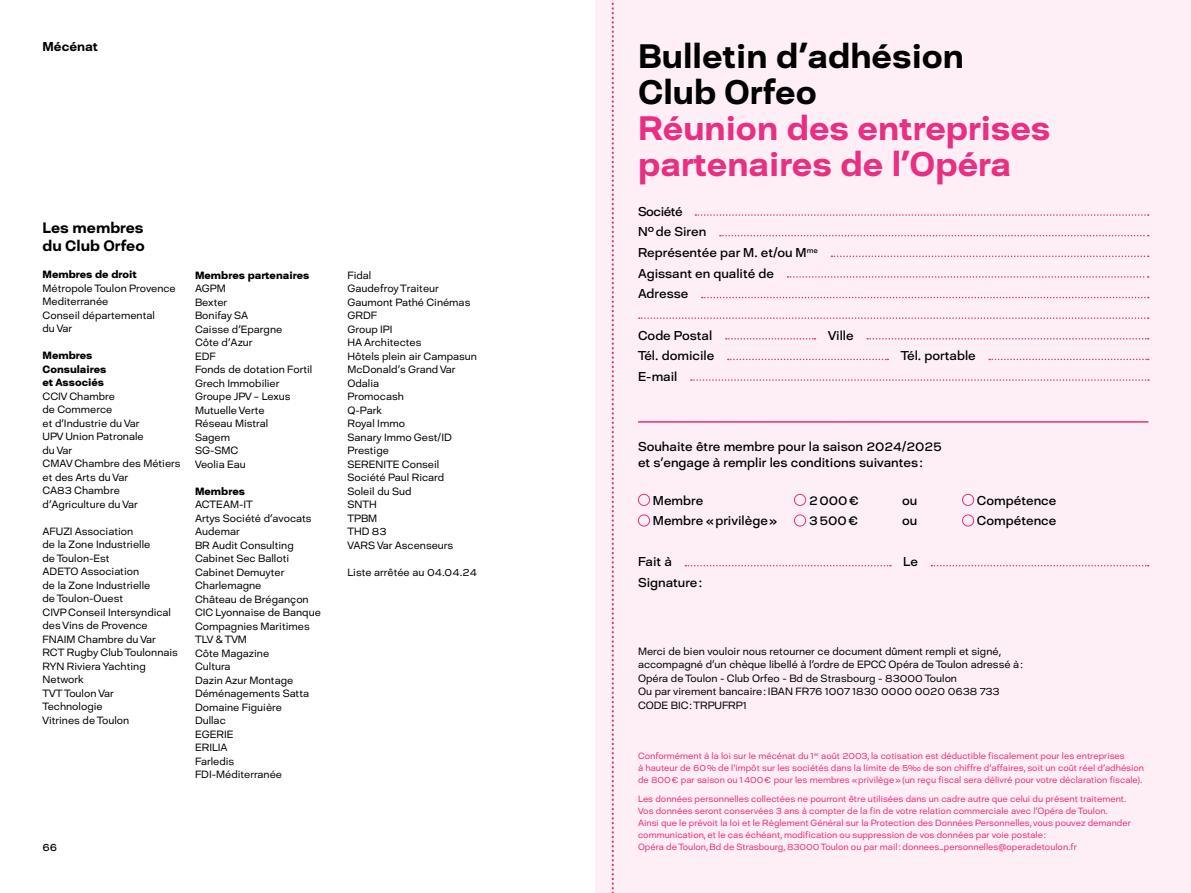
<style>
.page{position:relative;width:1191px;height:893px;background:#fff}
.page>*{position:absolute;margin:0;border:0;box-sizing:border-box;transform-origin:0 0}
.t1{font:700 33.75px/36px "David";color:#e82f81}
.t2{font:700 33.75px/36px "David";color:#000}
.t3{font:700 15px/18px "David";color:#000}
.t4{font:12.75px/20.7px "David";color:#000}
.t5{font:700 12.75px "David";color:#000}
.t6{font:300 10.5px/13.5px "David";color:#000}
.t7{font:800 10.5px/13.5px "David";color:#000}
.t8{font:10.5px "David";color:#000}
.t9{font:300 9px/12px "David";color:#e82f81}
</style>
<div class="page">
<div style="left:595px;top:0;width:596px;height:893px;background:#fdeff5"></div>
<svg style="left:695px;top:214px;width:453px;height:2px"></svg>
<svg style="left:720px;top:235px;width:428px;height:1px"></svg>
<svg style="left:831px;top:256px;width:317px;height:1px"></svg>
<svg style="left:787px;top:276px;width:361px;height:2px"></svg>
<svg style="left:702px;top:297px;width:446px;height:1px"></svg>
<svg style="left:639px;top:317px;width:509px;height:2px"></svg>
<svg style="left:726px;top:338px;width:89px;height:2px"></svg>
<svg style="left:867px;top:338px;width:281px;height:2px"></svg>
<svg style="left:728px;top:359px;width:160px;height:1px"></svg>
<svg style="left:989px;top:359px;width:159px;height:1px"></svg>
<svg style="left:691px;top:379px;width:458px;height:2px"></svg>
<div style="left:638px;top:494px;width:12px;height:12px;border:1px solid #e82f81;border-radius:50%"></div>
<div style="left:794px;top:494px;width:12px;height:12px;border:1px solid #e82f81;border-radius:50%"></div>
<div style="left:962px;top:494px;width:12px;height:12px;border:1px solid #e82f81;border-radius:50%"></div>
<div style="left:638px;top:515px;width:12px;height:11px;border:1px solid #e82f81;border-radius:50%"></div>
<div style="left:794px;top:515px;width:12px;height:11px;border:1px solid #e82f81;border-radius:50%"></div>
<div style="left:962px;top:515px;width:12px;height:11px;border:1px solid #e82f81;border-radius:50%"></div>
<svg style="left:685px;top:565px;width:206px;height:1px"></svg>
<svg style="left:931px;top:565px;width:217px;height:1px"></svg>
<hr style="left:638px;top:421px;width:510px;height:2px;background:#e82f81">
<svg style="left:611px;top:0;width:3px;height:893px"></svg>
<p class="t5" style="left:43px;top:37px;width:57px">Mécénat</p>
<h2 class="t3" style="left:43px;top:218px;width:104px">Les membres du Club Orfeo</h2>
<p class="t7" style="left:43px;top:267px;width:96px">Membres de droit</p>
<p class="t6" style="left:43px;top:281px;width:135px">Métropole Toulon Provence<br>Mediterranée<br>Conseil départemental<br>du Var</p>
<p class="t7" style="left:43px;top:348px;width:65px">Membres<br>Consulaires et Associés</p>
<p class="t6" style="left:43px;top:389px;width:139px">CCIV Chambre<br>de Commerce<br>et d’Industrie du Var<br>UPV Union Patronale<br>du Var<br>CMAV Chambre des Métiers et des Arts du Var<br>CA83 Chambre d’Agriculture du Var</p>
<p class="t6" style="left:43px;top:524px;width:137px">AFUZI Association<br>de la Zone Industrielle<br>de Toulon-Est<br>ADETO Association<br>de la Zone Industrielle<br>de Toulon-Ouest<br>CIVP Conseil Intersyndical des Vins de Provence<br>FNAIM Chambre du Var<br>RCT Rugby Club Toulonnais<br>RYN Riviera Yachting<br>Network<br>TVT Toulon Var<br>Technologie<br>Vitrines de Toulon</p>
<p class="t7" style="left:195px;top:268px;width:116px">Membres partenaires</p>
<p class="t6" style="left:195px;top:281px;width:119px">AGPM<br>Bexter<br>Bonifay SA<br>Caisse d’Epargne<br>Côte d’Azur<br>EDF<br>Fonds de dotation Fortil<br>Grech Immobilier<br>Groupe JPV – Lexus<br>Mutuelle Verte<br>Réseau Mistral<br>Sagem<br>SG-SMC<br>Veolia Eau</p>
<p class="t7" style="left:195px;top:484px;width:51px">Membres</p>
<p class="t6" style="left:195px;top:497px;width:127px">ACTEAM-IT<br>Artys Société d’avocats<br>Audemar<br>BR Audit Consulting<br>Cabinet Sec Balloti<br>Cabinet Demuyter<br>Charlemagne<br>Château de Brégançon<br>CIC Lyonnaise de Banque<br>Compagnies Maritimes<br>TLV &amp; TVM<br>Côte Magazine<br>Cultura<br>Dazin Azur Montage<br>Déménagements Satta<br>Domaine Figuière<br>Dullac<br>EGERIE<br>ERILIA<br>Farledis<br>FDI-Méditerranée</p>
<p class="t8" style="left:43px;top:839px;width:16px">66</p>
<p class="t6" style="left:347px;top:268px;width:131px">Fidal<br>Gaudefroy Traiteur<br>Gaumont Pathé Cinémas<br>GRDF<br>Group IPI<br>HA Architectes<br>Hôtels plein air Campasun<br>McDonald’s Grand Var<br>Odalia<br>Promocash<br>Q-Park<br>Royal Immo<br>Sanary Immo Gest/ID<br>Prestige<br>SERENITE Conseil<br>Société Paul Ricard<br>Soleil du Sud<br>SNTH<br>TPBM<br>THD 83<br>VARS Var Ascenseurs</p>
<p class="t6" style="left:347px;top:565px;width:131px">Liste arrêtée au 04.04.24</p>
<h1 class="t2" style="left:638px;top:36px;width:327px">Bulletin d’adhésion<br>Club Orfeo</h1>
<h1 class="t1" style="left:638px;top:108px;width:414px">Réunion des entreprises partenaires de l’Opéra</h1>
<p class="t4" style="left:638px;top:200px;width:181px">Société<br>Nºde Siren<br>Représentée par M. et/ou M<sup>me<br></sup>Agissant en qualité de<br>Adresse</p>
<p class="t4" style="left:638px;top:324px;width:76px">Code Postal</p>
<p class="t4" style="left:828px;top:324px;width:27px">Ville</p>
<p class="t4" style="left:638px;top:345px;width:78px">Tél. domicile</p>
<p class="t4" style="left:901px;top:345px;width:76px">Tél. portable</p>
<p class="t4" style="left:638px;top:365px;width:41px">E-mail</p>
<p class="t4" style="left:638px;top:438px;width:305px;line-height:16.5px">Souhaite être membre pour la saison 2024/2025 et s’engage à remplir les conditions suivantes:</p>
<p class="t4" style="left:653px;top:489px;width:52px">Membre</p>
<p class="t4" style="left:809px;top:489px;width:51px">2000€</p>
<p class="t4" style="left:902px;top:489px;width:17px">ou</p>
<p class="t4" style="left:977px;top:489px;width:81px">Compétence</p>
<p class="t4" style="left:653px;top:510px;width:125px">Membre «privilège»</p>
<p class="t4" style="left:809px;top:510px;width:50px">3500€</p>
<p class="t4" style="left:902px;top:510px;width:17px">ou</p>
<p class="t4" style="left:977px;top:510px;width:81px">Compétence</p>
<p class="t4" style="left:638px;top:551px;width:35px">Fait à</p>
<p class="t4" style="left:903px;top:551px;width:16px">Le</p>
<p class="t4" style="left:638px;top:572px;width:65px">Signature:</p>
<p class="t6" style="left:638px;top:644px;width:386px">Merci de bien vouloir nous retourner ce document dûment rempli et signé, accompagné d’un chèque libellé à l’ordre de EPCC Opéra de Toulon adressé à:<br>Opéra de Toulon - Club Orfeo - Bd de Strasbourg - 83000 Toulon<br>Ou par virement bancaire: IBAN FR76 1007 1830 0000 0020 0638 733<br>CODE BIC: TRPUFRP1</p>
<p class="t9" style="left:638px;top:749px;width:507px">Conformément à la loi sur le mécénat du 1<sup>er</sup> août 2003, la cotisation est déductible fiscalement pour les entreprises<br>à hauteur de 60% de l’impôt sur les sociétés dans la limite de 5‰ de son chiffre d’affaires, soit un coût réel d’adhésion de 800€ par saison ou 1400€ pour les membres «privilège» (un reçu fiscal sera délivré pour votre déclaration fiscale).</p>
<p class="t9" style="left:638px;top:793px;width:494px">Les données personnelles collectées ne pourront être utilisées dans un cadre autre que celui du présent traitement.<br>Vos données seront conservées 3 ans à compter de la fin de votre relation commerciale avec l’Opéra de Toulon.<br>Ainsi que le prévoit la loi et le Règlement Général sur la Protection des Données Personnelles, vous pouvez demander communication, et le cas échéant, modification ou suppression de vos données par voie postale:<br>Opéra de Toulon, Bd de Strasbourg, 83000 Toulon ou par mail: donnees_personnelles@operadetoulon.fr</p>
</div>
